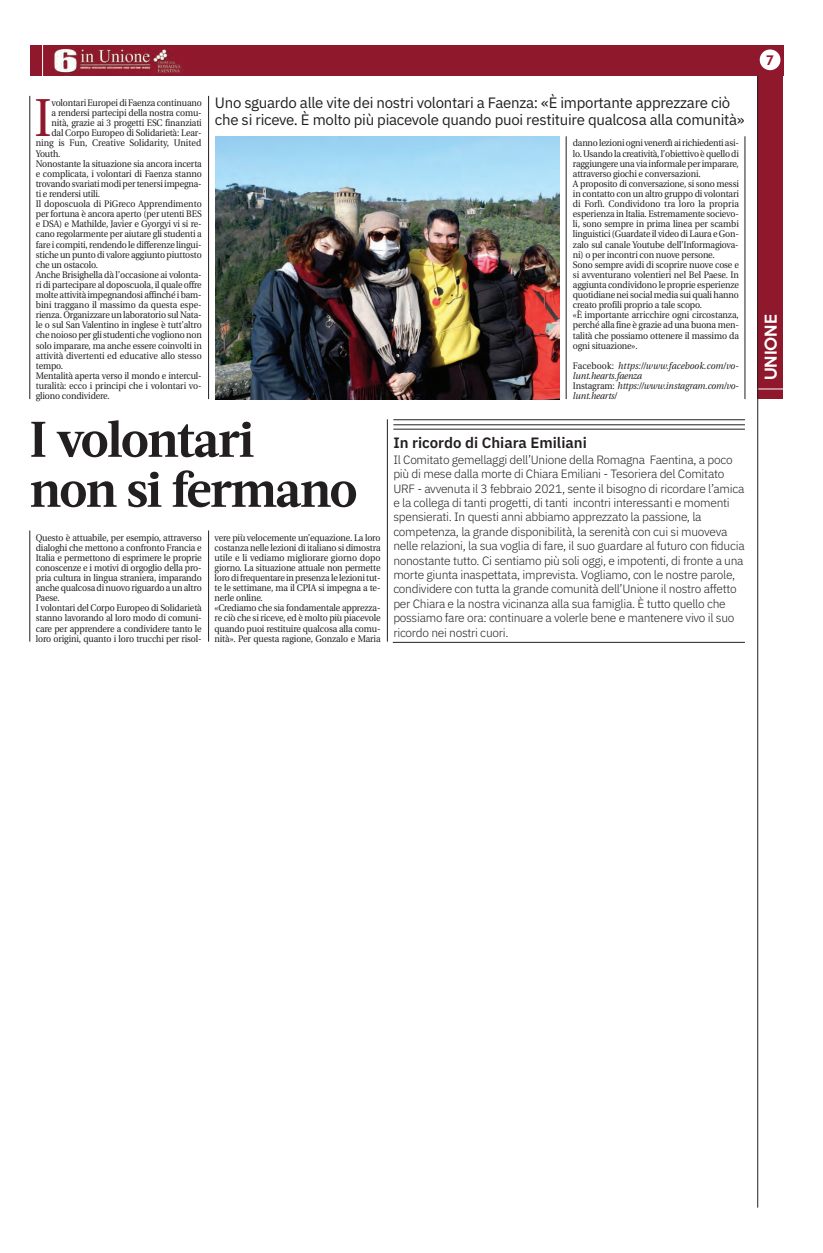
<style>
.page{position:relative;width:823px;height:1253px;background:#fff}
.page>*{position:absolute;margin:0;border:0;box-sizing:border-box;transform-origin:0 0}
.t1{font:53.3px "Utopia";color:#90182c;scale:.92 1}
.t2{font:700 50px/50px "Acta";letter-spacing:-.03em;color:#231f20}
.t3{font:15px/17px "IBM Plex Sans";letter-spacing:-.02em;color:#231f20}
.t4{font:600 15px "IBM Plex Sans";color:#231f20}
.t5{font:500 15px "Keep Calm";color:#fff}
.t6{font:300 12px/14.4px "IBM Plex Sans";letter-spacing:-.025em;color:#231f20}
.t7{font:500 12px "Keep Calm";color:#90182c}
.t8{font:9.5px/10.1px "Utopia";letter-spacing:-.015em;color:#231f20;scale:.92 1}
.t9{font:italic 9.5px/10.1px "Utopia";letter-spacing:-.01em;color:#231f20;scale:.92 1}
.s1{font-style:normal}
</style>
<div class="page">
<div style="left:757px;top:45px;width:25px;height:354px;background:#90182c"></div>
<div style="left:30px;top:45px;width:752px;height:31px;background:#90182c"></div>
<hr style="left:42px;top:40px;width:1px;height:42px;background:#fff">
<div style="left:759px;top:49px;width:21px;height:21px;background:#fff;border-radius:50%"></div>
<svg style="left:757px;top:388px;width:25px;height:1px"></svg>
<hr style="left:756px;top:76px;width:1px;height:1132px;background:#231f20">
<img style="left:54px;top:49px;width:129px;height:27px">
<hr style="left:30px;top:96px;width:1px;height:303px;background:#231f20">
<hr style="left:208px;top:96px;width:1px;height:303px;background:#231f20">
<img style="left:215px;top:136px;width:344px;height:263px">
<hr style="left:393px;top:419px;width:351px;height:1px;background:#231f20">
<hr style="left:393px;top:425px;width:351px;height:1px;background:#231f20">
<hr style="left:393px;top:429px;width:351px;height:1px;background:#231f20">
<hr style="left:392px;top:642px;width:352px;height:1px;background:#231f20">
<hr style="left:387px;top:419px;width:1px;height:223px;background:#231f20">
<hr style="left:208px;top:530px;width:1px;height:112px;background:#231f20">
<hr style="left:30px;top:530px;width:1px;height:112px;background:#231f20">
<hr style="left:565px;top:136px;width:1px;height:263px;background:#231f20">
<hr style="left:744px;top:136px;width:1px;height:263px;background:#231f20">
<h3 class="t3" style="left:215px;top:93px;width:531px">Uno sguardo alle vite dei nostri volontari a Faenza: «È importante apprezzare ciò che si riceve. È molto più piacevole quando puoi restituire qualcosa alla comunità»</h3>
<h1 class="t1" style="left:34px;top:97px;width:20px">I</h1>
<p class="t8" style="left:51px;top:99px;width:165px">volontari Europei di Faenza continuano</p>
<p class="t8" style="left:51px;top:109px;width:165px">a rendersi partecipi della nostra comu-</p>
<p class="t8" style="left:51px;top:119px;width:165px">nità, grazie ai 3 progetti ESC finanziati</p>
<p class="t8" style="left:51px;top:129px;width:164px">dal Corpo Europeo di Solidarietà: Lear-</p>
<p class="t8" style="left:36px;top:139px;width:181px">ning is Fun, Creative Solidarity, United</p>
<p class="t8" style="left:36px;top:149px;width:28px">Youth.</p>
<p class="t8" style="left:36px;top:159px;width:182px">Nonostante la situazione sia ancora incerta</p>
<p class="t8" style="left:36px;top:169px;width:182px">e complicata, i volontari di Faenza stanno</p>
<p class="t8" style="left:36px;top:179px;width:182px">trovando svariati modi per tenersi impegna-</p>
<p class="t8" style="left:36px;top:189px;width:71px">ti e rendersi utili.</p>
<p class="t8" style="left:36px;top:200px;width:182px">Il doposcuola di PiGreco Apprendimento</p>
<p class="t8" style="left:36px;top:210px;width:182px">per fortuna è ancora aperto (per utenti BES</p>
<p class="t8" style="left:36px;top:220px;width:182px">e DSA) e Mathilde, Javier e Gyorgyi vi si re-</p>
<p class="t8" style="left:36px;top:230px;width:182px">cano regolarmente per aiutare gli studenti a</p>
<p class="t8" style="left:36px;top:240px;width:182px">fare i compiti, rendendo le differenze lingui-</p>
<p class="t8" style="left:36px;top:250px;width:182px">stiche un punto di valore aggiunto piuttosto</p>
<p class="t8" style="left:36px;top:260px;width:69px">che un ostacolo.</p>
<p class="t8" style="left:36px;top:270px;width:182px">Anche Brisighella dà l’occasione ai volonta-</p>
<p class="t8" style="left:36px;top:280px;width:182px">ri di partecipare al doposcuola, il quale offre</p>
<p class="t8" style="left:36px;top:291px;width:182px">molte attività impegnandosi affinché i bam-</p>
<p class="t8" style="left:36px;top:301px;width:182px">bini traggano il massimo da questa espe-</p>
<p class="t8" style="left:36px;top:311px;width:182px">rienza. Organizzare un laboratorio sul Nata-</p>
<p class="t8" style="left:36px;top:321px;width:182px">le o sul San Valentino in inglese è tutt’altro</p>
<p class="t8" style="left:36px;top:331px;width:182px">che noioso per gli studenti che vogliono non</p>
<p class="t8" style="left:36px;top:341px;width:182px">solo imparare, ma anche essere coinvolti in</p>
<p class="t8" style="left:36px;top:351px;width:182px">attività divertenti ed educative allo stesso</p>
<p class="t8" style="left:36px;top:361px;width:31px">tempo.</p>
<p class="t8" style="left:36px;top:371px;width:181px">Mentalità aperta verso il mondo e intercul-</p>
<p class="t8" style="left:36px;top:382px;width:182px">turalità: ecco i principi che i volontari vo-</p>
<p class="t8" style="left:36px;top:392px;width:82px">gliono condividere.</p>
<h2 class="t2" style="left:30px;top:419px;width:329px">I volontari<br>non si fermano</h2>
<p class="t8" style="left:36px;top:533px;width:182px">Questo è attuabile, per esempio, attraverso dialoghi che mettono a confronto Francia e Italia e permettono di esprimere le proprie conoscenze e i motivi di orgoglio della pro&shy;pria cultura in lingua straniera, imparando anche qualcosa di nuovo riguardo a un altro Paese.<br>I volontari del Corpo Europeo di Solidarietà stanno lavorando al loro modo di comuni&shy;care per apprendere a condividere tanto le loro origini, quanto i loro trucchi per risol-</p>
<p class="t8" style="left:214px;top:533px;width:182px">vere più velocemente un’equazione. La loro costanza nelle lezioni di italiano si dimostra utile e li vediamo migliorare giorno dopo giorno. La situazione attuale non permette loro di frequentare in presenza le lezioni tut&shy;te le settimane, ma il CPIA si impegna a te&shy;nerle online.<br>«Crediamo che sia fondamentale apprezza&shy;re ciò che si riceve, ed è molto più piacevole quando puoi restituire qualcosa alla comu&shy;nità». Per questa ragione, Gonzalo e Maria</p>
<p class="t8" style="left:572px;top:139px;width:182px">danno lezioni ogni venerdì ai richiedenti asi&shy;lo. Usando la creatività, l’obiettivo è quello di raggiungere una via informale per imparare, attraverso giochi e conversazioni.<br>A proposito di conversazione, si sono messi in contatto con un altro gruppo di volontari di Forlì. Condividono tra loro la propria esperienza in Italia. Estremamente socievo&shy;li, sono sempre in prima linea per scambi linguistici (Guardate il video di Laura e Gon&shy;zalo sul canale Youtube dell’Informagiova&shy;ni) o per incontri con nuove persone.<br>Sono sempre avidi di scoprire nuove cose e si avventurano volentieri nel Bel Paese. In aggiunta condividono le proprie esperienze quotidiane nei social media sui quali hanno creato profili proprio a tale scopo.<br>«È importante arricchire ogni circostanza, perché alla fine è grazie ad una buona men&shy;talità che possiamo ottenere il massimo da ogni situazione».</p>
<p class="t9" style="left:572px;top:361px;width:182px"><span class="s1">Facebook:</span> https://www.facebook.com/vo&shy;lunt.hearts.faenza<br><span class="s1">Instagram:</span> https://www.instagram.com/vo&shy;lunt.hearts/</p>
<h3 class="t4" style="left:393px;top:431px;width:195px">In ricordo di Chiara Emiliani</h3>
<p class="t6" style="left:393px;top:451px;width:352px">Il Comitato gemellaggi dell’Unione della Romagna Faentina, a poco più di mese dalla morte di Chiara Emiliani - Tesoriera del Comitato URF - avvenuta il 3 febbraio 2021, sente il bisogno di ricordare l’amica e la collega di tanti progetti, di tanti incontri interessanti e momenti spensierati. In questi anni abbiamo apprezzato la passione, la competenza, la grande disponibilità, la serenità con cui si muoveva nelle relazioni, la sua voglia di fare, il suo guardare al futuro con fiducia nonostante tutto. Ci sentiamo più soli oggi, e impotenti, di fronte a una morte giunta inaspettata, imprevista. Vogliamo, con le nostre parole, condividere con tutta la grande comunità dell’Unione il nostro affetto per Chiara e la nostra vicinanza alla sua famiglia. È tutto quello che possiamo fare ora: continuare a volerle bene e mantenere vivo il suo ricordo nei nostri cuori.</p>
<p class="t7" style="left:766px;top:50px;width:9px">7</p>
<h3 class="t5" style="left:757px;top:380px;width:67px;rotate:-90deg">UNIONE</h3>
</div>
